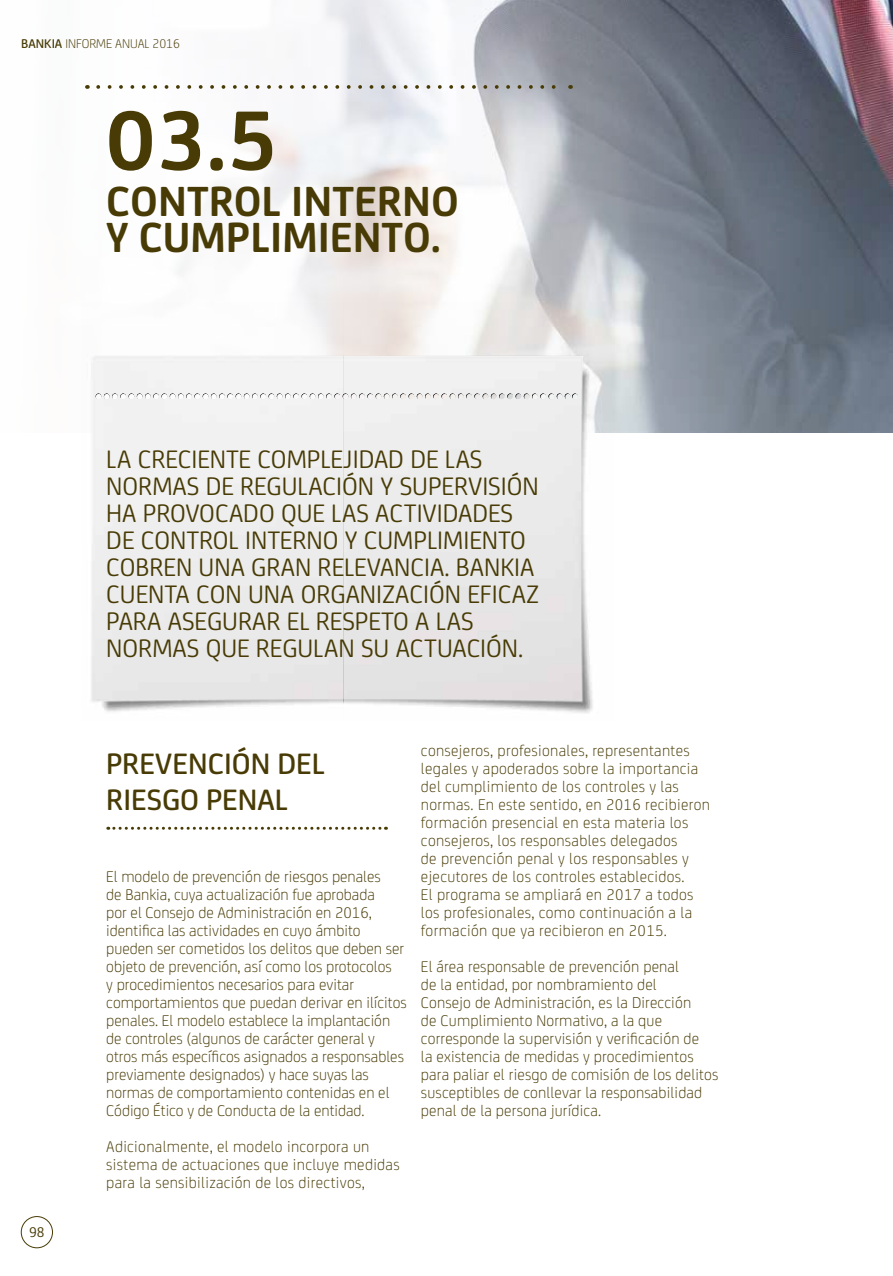
<style>
.page{position:relative;width:893px;height:1276px;background:#fff}
.page>*{position:absolute;margin:0;border:0;box-sizing:border-box;transform-origin:0 0}
.t1{font:700 90px "Bankia";color:#483b05}
.t2{font:700 45px/36px "Bankia";color:#483b05}
.t3{font:500 31.5px/36px "Bankia";color:#483b05}
.t4{font:27px/27px "Bankia";color:#483b05}
.t5{font:300 16.5px/18px "Bankia";letter-spacing:.01em;color:#483b05}
.t6{font:15px "Bankia";color:#483b05}
.t7{font:300 13.5px "Bankia";color:#483b05}
.s1{font-weight:500}
</style>
<div class="page">
<svg style="left:85px;top:0;width:807px;height:433px"></svg>
<img style="left:85px;top:302px;width:529px;height:411px">
<div style="left:21px;top:1216px;width:32px;height:32px;border:1px solid #483b05;border-radius:50%"></div>
<svg style="left:95px;top:392px;width:485px;height:9px;fill:#f1f1f1"></svg>
<svg style="left:98px;top:85px;width:466px;height:4px"></svg>
<svg style="left:108px;top:827px;width:278px;height:3px"></svg>
<p class="t7" style="left:21px;top:34px;width:160px"><span class="s1">BANKIA</span> INFORME ANUAL 2016</p>
<h1 class="t1" style="left:106px;top:73px;width:172px">03.5</h1>
<h2 class="t2" style="left:106px;top:180px;width:354px">CONTROL INTERNO<br>Y CUMPLIMIENTO.</h2>
<p class="t4" style="left:106px;top:444px;width:434px">LA CRECIENTE COMPLEJIDAD DE LAS NORMAS DE REGULACIÓN Y SUPERVISIÓN HA PROVOCADO QUE LAS ACTIVIDADES DE CONTROL INTERNO Y CUMPLIMIENTO COBREN UNA GRAN RELEVANCIA. BANKIA CUENTA CON UNA ORGANIZACIÓN EFICAZ PARA ASEGURAR EL RESPETO A LAS NORMAS QUE REGULAN SU ACTUACIÓN.</p>
<p class="t6" style="left:29px;top:1221px;width:17px">98</p>
<h3 class="t3" style="left:106px;top:744px;width:220px">PREVENCIÓN DEL<br>RIESGO PENAL</h3>
<p class="t5" style="left:106px;top:867px;width:302px">El modelo de prevención de riesgos penales<br>de Bankia, cuya actualización fue aprobada<br>por el Consejo de Administración en 2016, identifica las actividades en cuyo ámbito pueden ser cometidos los delitos que deben ser objeto de prevención, así como los protocolos<br>y procedimientos necesarios para evitar comportamientos que puedan derivar en ilícitos penales. El modelo establece la implantación de controles (algunos de carácter general y otros más específicos asignados a responsables previamente designados) y hace suyas las normas de comportamiento contenidas en el Código Ético y de Conducta de la entidad.</p>
<p class="t5" style="left:106px;top:1137px;width:295px">Adicionalmente, el modelo incorpora un sistema de actuaciones que incluye medidas para la sensibilización de los directivos,</p>
<p class="t5" style="left:421px;top:741px;width:291px">consejeros, profesionales, representantes legales y apoderados sobre la importancia del cumplimiento de los controles y las normas. En este sentido, en 2016 recibieron formación presencial en esta materia los consejeros, los responsables delegados<br>de prevención penal y los responsables y ejecutores de los controles establecidos.<br>El programa se ampliará en 2017 a todos los profesionales, como continuación a la formación que ya recibieron en 2015.</p>
<p class="t5" style="left:421px;top:957px;width:299px">El área responsable de prevención penal<br>de la entidad, por nombramiento del<br>Consejo de Administración, es la Dirección<br>de Cumplimiento Normativo, a la que corresponde la supervisión y verificación de<br>la existencia de medidas y procedimientos para paliar el riesgo de comisión de los delitos susceptibles de conllevar la responsabilidad penal de la persona jurídica.</p>
</div>
